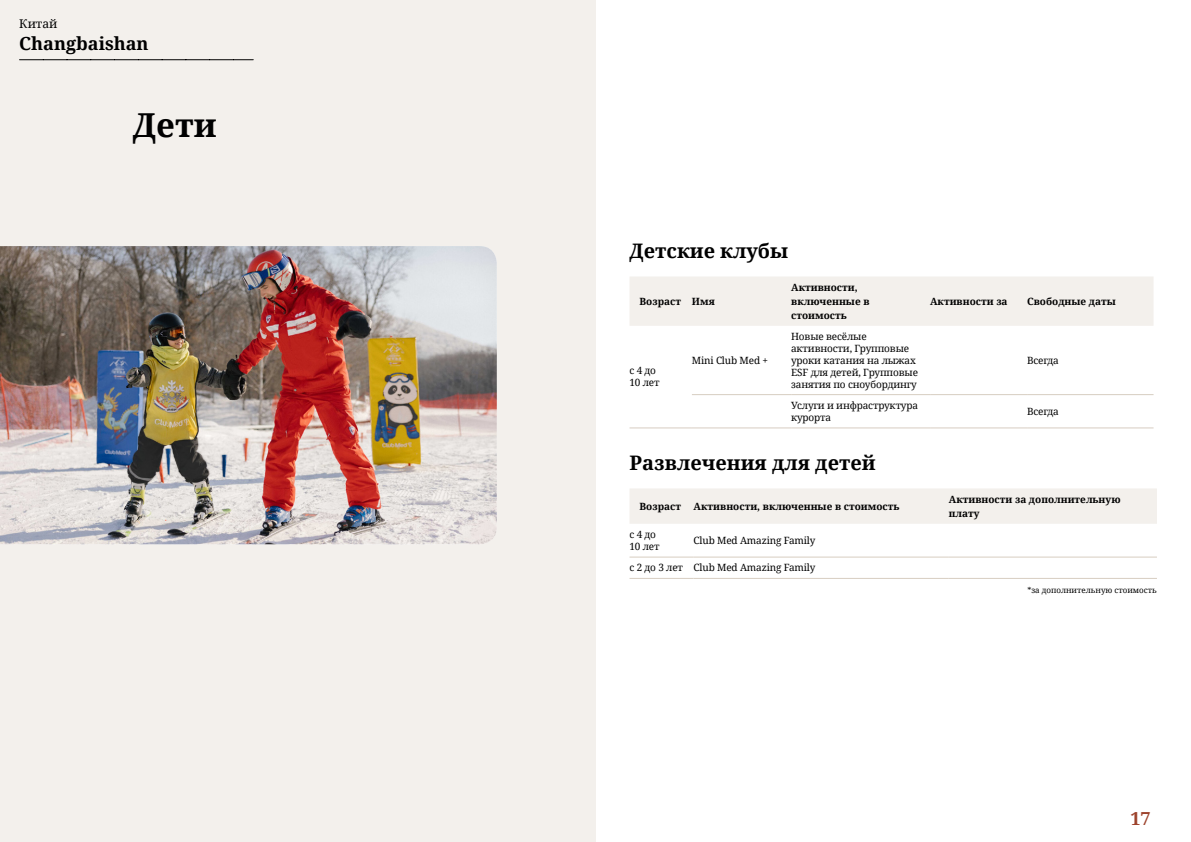
<style>
.page{position:relative;width:1191px;height:842px;background:#fff}
.page>*{position:absolute;margin:0;border:0;box-sizing:border-box;transform-origin:0 0}
.t1{font:700 33px "Noto Serif";color:#000}
.t2{font:700 20px "Noto Serif";color:#000}
.t3{font:700 18px "Noto Serif";color:#000}
.t4{font:700 18px "Noto Serif";color:#9d432c}
.t5{font:12px "Noto Serif";color:#000}
.t6{font:10px/12px "Noto Serif";letter-spacing:-.015em;color:#000}
.t7{font:700 10px/14px "Noto Serif";color:#000}
.t8{font:8px "Noto Serif";color:#000}
</style>
<div class="page">
<div style="left:0;top:0;width:595px;height:842px;background:#f3f0ec"></div>
<img style="left:0;top:246px;width:497px;height:298px">
<svg style="left:20px;top:59px;width:233px;height:1px"></svg>
<div style="left:630px;top:277px;width:523px;height:49px;background:#f3f0ec"></div>
<hr style="left:629px;top:427px;width:63px;height:1px;background:#d7cdc1">
<hr style="left:692px;top:394px;width:99px;height:1px;background:#d7cdc1">
<hr style="left:791px;top:394px;width:139px;height:1px;background:#d7cdc1">
<hr style="left:930px;top:394px;width:97px;height:1px;background:#d7cdc1">
<hr style="left:1027px;top:394px;width:126px;height:1px;background:#d7cdc1">
<hr style="left:692px;top:427px;width:99px;height:1px;background:#d7cdc1">
<hr style="left:791px;top:427px;width:139px;height:1px;background:#d7cdc1">
<hr style="left:930px;top:427px;width:97px;height:1px;background:#d7cdc1">
<hr style="left:1027px;top:427px;width:126px;height:1px;background:#d7cdc1">
<div style="left:630px;top:488px;width:527px;height:36px;background:#f3f0ec"></div>
<hr style="left:629px;top:557px;width:64px;height:1px;background:#d7cdc1">
<hr style="left:693px;top:557px;width:255px;height:1px;background:#d7cdc1">
<hr style="left:948px;top:557px;width:209px;height:1px;background:#d7cdc1">
<hr style="left:629px;top:578px;width:64px;height:1px;background:#d7cdc1">
<hr style="left:693px;top:578px;width:255px;height:1px;background:#d7cdc1">
<hr style="left:948px;top:578px;width:209px;height:1px;background:#d7cdc1">
<p class="t5" style="left:19px;top:16px;width:40px">Китай</p>
<h3 class="t3" style="left:19px;top:31px;width:131px">Changbaishan</h3>
<h1 class="t1" style="left:133px;top:102px;width:85px">Дети</h1>
<h2 class="t2" style="left:629px;top:237px;width:160px">Детские клубы</h2>
<p class="t7" style="left:639px;top:294px;width:77px">Возраст Имя</p>
<p class="t7" style="left:791px;top:280px;width:80px">Активности, включенные в стоимость</p>
<p class="t6" style="left:629px;top:364px;width:32px">c 4 до<br>10 лет</p>
<p class="t6" style="left:692px;top:353px;width:78px">Mini Club Med +</p>
<p class="t6" style="left:791px;top:329px;width:128px">Новые весёлые активности, Групповые уроки катания на лыжах<br>ESF для детей, Групповые занятия по сноубордингу</p>
<p class="t7" style="left:930px;top:294px;width:79px">Активности за</p>
<p class="t7" style="left:1027px;top:294px;width:90px">Свободные даты</p>
<p class="t6" style="left:1027px;top:353px;width:33px">Всегда</p>
<p class="t6" style="left:791px;top:399px;width:128px">Услуги и инфраструктура курорта</p>
<p class="t6" style="left:1027px;top:405px;width:33px">Всегда</p>
<h2 class="t2" style="left:629px;top:449px;width:248px">Развлечения для детей</h2>
<p class="t7" style="left:639px;top:499px;width:43px">Возраст</p>
<p class="t7" style="left:693px;top:499px;width:207px">Активности, включенные в стоимость</p>
<p class="t7" style="left:948px;top:492px;width:173px">Активности за дополнительную плату</p>
<p class="t6" style="left:629px;top:528px;width:32px">c 4 до<br>10 лет</p>
<p class="t6" style="left:693px;top:534px;width:123px">Club Med Amazing Family</p>
<p class="t6" style="left:629px;top:561px;width:187px">с 2 до 3 лет Club Med Amazing Family</p>
<p class="t8" style="left:1027px;top:585px;width:131px">*за дополнительную стоимость</p>
<h3 class="t4" style="left:1130px;top:806px;width:22px">17</h3>
</div>
